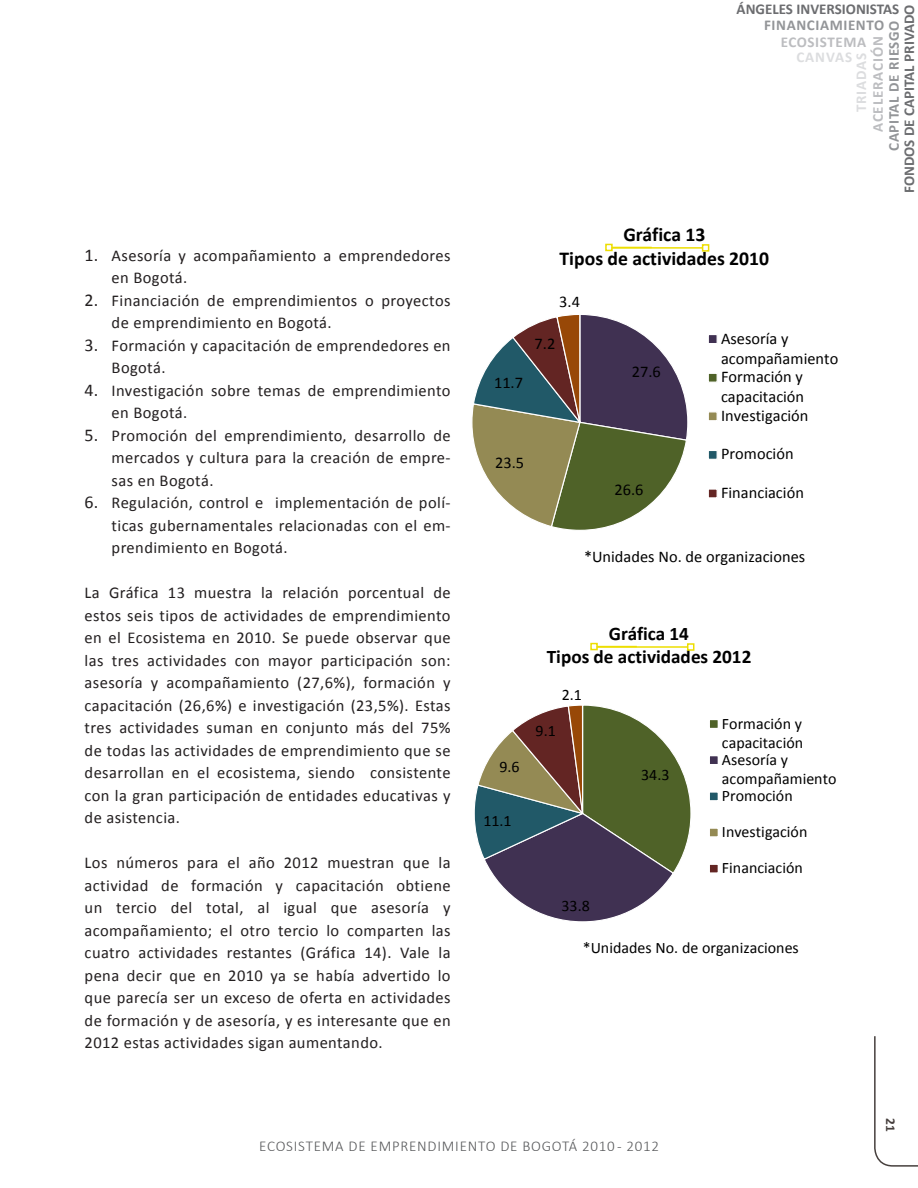
<style>
.page{position:relative;width:918px;height:1188px;background:#fff}
.page>*{position:absolute;margin:0;border:0;box-sizing:border-box;transform-origin:0 0}
.t1{font:700 19.65px/24px "Calibri";letter-spacing:.005em;color:#000;text-align:center}
.t2{font:700 19.2px/23.4px "Calibri";letter-spacing:.005em;color:#000;text-align:center}
.t3{font:16.5px/22.5px "Calibri";letter-spacing:.025em;color:#231f20}
.t4{font:16.35px/20.1px "Calibri";letter-spacing:.005em;color:#000}
.t5{font:15.9px/19.6px "Calibri";letter-spacing:.005em;color:#000}
.t6{font:300 15px "Calibri";letter-spacing:.05em;color:#57585a}
.t7{font:700 15px "Calibri";color:#6c6d70}
.t8{font:700 15px "Calibri";letter-spacing:.04em;color:#939598}
.t9{font:700 15px "Calibri";letter-spacing:.05em;color:#bcbdc0}
.t10{font:700 15px "Calibri";letter-spacing:.06em;color:#dcdddf}
.t11{font:700 13.5px "Calibri";color:#463f3d}
.s1{font-size:18px}
</style>
<div class="page">
<svg style="left:874px;top:1036px;width:44px;height:131px"></svg>
<svg style="left:472px;top:315px;width:216px;height:215px"></svg>
<div style="left:708px;top:334px;width:10px;height:10px;background:#403152;border:1px solid #fff"></div>
<div style="left:708px;top:373px;width:10px;height:10px;background:#4f6228;border:1px solid #fff"></div>
<div style="left:708px;top:411px;width:10px;height:10px;background:#948a54;border:1px solid #fff"></div>
<div style="left:708px;top:450px;width:10px;height:10px;background:#215968;border:1px solid #fff"></div>
<div style="left:708px;top:488px;width:10px;height:10px;background:#632523;border:1px solid #fff"></div>
<svg style="left:474px;top:705px;width:217px;height:217px"></svg>
<div style="left:709px;top:720px;width:9px;height:8px;background:#4f6228"></div>
<div style="left:709px;top:719px;width:10px;height:10px;border:1px solid #fff"></div>
<div style="left:709px;top:756px;width:9px;height:9px;background:#403152"></div>
<div style="left:709px;top:755px;width:10px;height:10px;border:1px solid #fff"></div>
<div style="left:709px;top:792px;width:9px;height:9px;background:#215968"></div>
<div style="left:709px;top:791px;width:10px;height:10px;border:1px solid #fff"></div>
<div style="left:709px;top:828px;width:9px;height:9px;background:#948a54"></div>
<div style="left:709px;top:828px;width:10px;height:9px;border:1px solid #fff"></div>
<div style="left:709px;top:864px;width:9px;height:9px;background:#632523"></div>
<div style="left:709px;top:864px;width:10px;height:10px;border:1px solid #fff"></div>
<hr style="left:611px;top:247px;width:92px;height:2px;background:#edde01">
<div style="left:702px;top:244px;width:7px;height:8px;border:2px solid #edde01"></div>
<div style="left:605px;top:244px;width:8px;height:7px;border:2px solid #edde01"></div>
<hr style="left:596px;top:646px;width:92px;height:2px;background:#edde01">
<div style="left:687px;top:643px;width:7px;height:8px;border:2px solid #edde01"></div>
<div style="left:590px;top:643px;width:8px;height:7px;border:2px solid #edde01"></div>
<p class="t3" style="left:112px;top:244px;width:341px;text-indent:-27px"><span class="s1">1.</span> Asesoría y acompañamiento a emprendedores en Bogotá.</p>
<p class="t3" style="left:112px;top:289px;width:341px;text-indent:-27px"><span class="s1">2.</span> Financiación de emprendimientos o proyectos de emprendimiento en Bogotá.</p>
<p class="t3" style="left:112px;top:334px;width:341px;text-indent:-27px"><span class="s1">3.</span> Formación y capacitación de emprendedores en<br>Bogotá.</p>
<p class="t3" style="left:112px;top:379px;width:341px;text-indent:-27px"><span class="s1">4.</span> Investigación sobre temas de emprendimiento en Bogotá.</p>
<p class="t3" style="left:112px;top:424px;width:341px;text-align:justify;text-indent:-27px"><span class="s1">5.</span> Promoción del emprendimiento, desarrollo de mercados y cultura para la creación de empre&shy;sas en Bogotá.</p>
<p class="t3" style="left:112px;top:492px;width:341px;text-align:justify;text-indent:-27px"><span class="s1">6.</span> Regulación, control e implementación de polí&shy;ticas gubernamentales relacionadas con el em&shy;prendimiento en Bogotá.</p>
<p class="t3" style="left:85px;top:582px;width:368px;text-align:justify">La Gráfica 13 muestra la relación porcentual de estos seis tipos de actividades de emprendimiento en el Ecosistema en 2010. Se puede observar que las tres actividades con mayor participación son: asesoría y acompañamiento (27,6%), formación y capacitación (26,6%) e investigación (23,5%). Estas tres actividades suman en conjunto más del 75% de todas las actividades de emprendimiento que se desarrollan en el ecosistema, siendo consistente con la gran participación de entidades educativas y de asistencia.</p>
<p class="t3" style="left:85px;top:852px;width:368px;text-align:justify">Los números para el año 2012 muestran que la actividad de formación y capacitación obtiene un tercio del total, al igual que asesoría y acompañamiento; el otro tercio lo comparten las cuatro actividades restantes (Gráfica 14). Vale la pena decir que en 2010 ya se había advertido lo que parecía ser un exceso de oferta en actividades de formación y de asesoría, y es interesante que en 2012 estas actividades sigan aumentando.</p>
<p class="t7" style="left:737px;top:0;width:164px">ÁNGELES INVERSIONISTAS</p>
<p class="t8" style="left:764px;top:16px;width:122px">FINANCIAMIENTO</p>
<p class="t9" style="left:781px;top:32px;width:87px">ECOSISTEMA</p>
<p class="t10" style="left:796px;top:48px;width:57px">CANVAS</p>
<p class="t7" style="left:900px;top:193px;width:190px;rotate:-90deg">FONDOS DE CAPITAL PRIVADO</p>
<p class="t8" style="left:884px;top:151px;width:132px;rotate:-90deg">CAPITAL DE RIESGO</p>
<p class="t9" style="left:868px;top:132px;width:98px;rotate:-90deg">ACELERACIÓN</p>
<p class="t10" style="left:852px;top:112px;width:61px;rotate:-90deg">TRIADAS</p>
<p class="t4" style="left:494px;top:373px;width:30px">11.7</p>
<p class="t4" style="left:495px;top:453px;width:30px">23.5</p>
<p class="t1" style="left:559px;top:223px;width:211px">Gráfica 13<br>Tipos de actividades 2010</p>
<p class="t4" style="left:559px;top:292px;width:22px">3.4</p>
<p class="t4" style="left:535px;top:334px;width:22px">7.2</p>
<p class="t4" style="left:632px;top:362px;width:30px">27.6</p>
<p class="t4" style="left:615px;top:480px;width:30px">26.6</p>
<p class="t4" style="left:721px;top:328px;width:119px">Asesoría y acompañamiento</p>
<p class="t4" style="left:721px;top:367px;width:85px">Formación y capacitación</p>
<p class="t4" style="left:721px;top:405px;width:89px">Investigación</p>
<p class="t4" style="left:721px;top:444px;width:74px">Promoción</p>
<p class="t4" style="left:721px;top:483px;width:84px">Financiación</p>
<p class="t4" style="left:584px;top:547px;width:223px">*Unidades No. de organizaciones</p>
<p class="t5" style="left:499px;top:757px;width:22px">9.6</p>
<p class="t5" style="left:483px;top:811px;width:30px">11.1</p>
<p class="t2" style="left:547px;top:622px;width:206px">Gráfica 14<br>Tipos de actividades 2012</p>
<p class="t5" style="left:562px;top:685px;width:22px">2.1</p>
<p class="t5" style="left:536px;top:721px;width:22px">9.1</p>
<p class="t5" style="left:562px;top:896px;width:30px">33.8</p>
<p class="t5" style="left:641px;top:765px;width:30px">34.3</p>
<p class="t5" style="left:722px;top:713px;width:83px">Formación y capacitación</p>
<p class="t5" style="left:722px;top:750px;width:116px">Asesoría y acompañamiento</p>
<p class="t5" style="left:722px;top:786px;width:72px">Promoción</p>
<p class="t5" style="left:722px;top:822px;width:87px">Investigación</p>
<p class="t5" style="left:722px;top:858px;width:83px">Financiación</p>
<p class="t5" style="left:583px;top:938px;width:217px">*Unidades No. de organizaciones</p>
<p class="t11" style="left:899px;top:1118px;width:15px;rotate:90deg">21</p>
<p class="t6" style="left:259px;top:1136px;width:402px">ECOSISTEMA DE EMPRENDIMIENTO DE BOGOTÁ 2010 - 2012</p>
</div>
